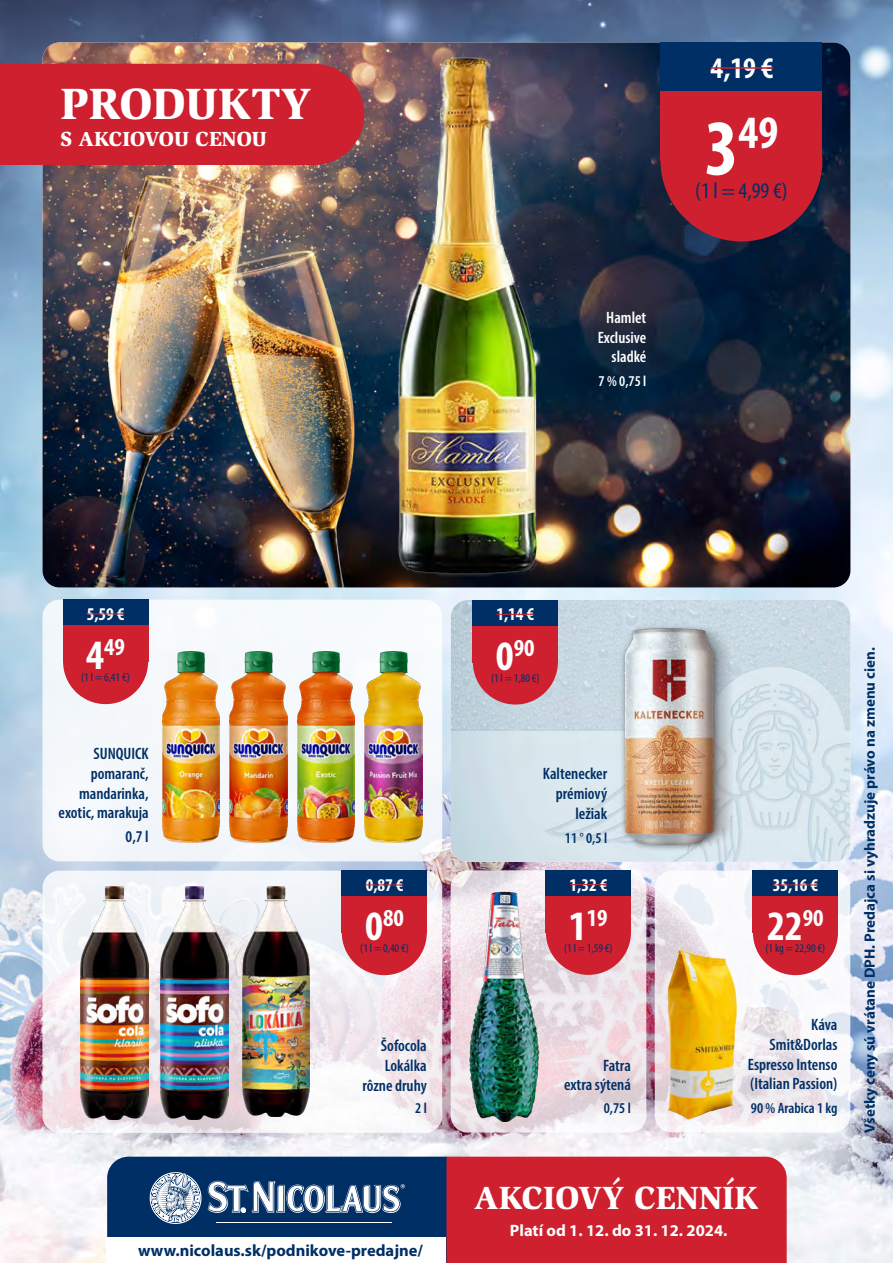
<style>
.page{position:relative;width:893px;height:1263px;background:#fff}
.page>*{position:absolute;margin:0;border:0;box-sizing:border-box;transform-origin:0 0}
.t1{font:700 condensed 46.65px "Myriad Pro";color:#fff}
.t2{font:900 45px "Slimbach Std";color:#fff}
.t3{font:700 condensed 42px "Myriad Pro";color:#fff}
.t4{font:900 33px "Slimbach Std";color:#fff}
.t5{font:700 condensed 30px "Myriad Pro";color:#fff}
.t6{font:700 condensed 24.45px "Myriad Pro";color:#fff}
.t7{font:condensed 22.35px "Myriad Pro";color:#002f65}
.t8{font:900 21px "Slimbach Std";color:#fff}
.t9{font:700 condensed 18px "Myriad Pro";color:#fff}
.t10{font:600 condensed 16.5px/19.8px "Myriad Pro";color:#002f65;text-align:right}
.t11{font:700 16.5px "Myriad Pro";color:#002f65}
.t12{font:700 16.5px "Myriad Pro";color:#fff}
.t13{font:600 condensed 16.5px/19.8px "Myriad Pro";color:#fff;text-align:right}
.t14{font:700 15px "Myriad Pro";color:#002f65}
.t15{font:600 condensed 15px "Myriad Pro";color:#002f65}
.t16{font:600 condensed 15px "Myriad Pro";color:#fff}
.t17{font:condensed 11.7px "Myriad Pro";color:#002f65}
.s1{font-size:79.95px}
.s2{font-size:42px}
</style>
<div class="page">
<img style="left:0;top:0;width:893px;height:1263px">
<img style="left:43px;top:43px;width:807px;height:544px">
<div style="left:660px;top:80px;width:162px;height:161px;background:#ce202f;border-radius:50%"></div>
<div style="left:660px;top:43px;width:162px;height:118px;background:#ce202f"></div>
<div style="left:660px;top:43px;width:162px;height:48px;background:#002f65"></div>
<hr style="left:711px;top:67px;width:62px;height:2px;background:#ce202f">
<div style="left:0;top:64px;width:364px;height:101px;background:#ce202f"></div>
<img style="left:451px;top:600px;width:399px;height:262px">
<div style="left:473px;top:619px;width:85px;height:85px;background:#ce202f;border-radius:50%"></div>
<div style="left:473px;top:600px;width:85px;height:62px;background:#ce202f"></div>
<div style="left:473px;top:600px;width:85px;height:25px;background:#002f65"></div>
<hr style="left:496px;top:614px;width:38px;height:1px;background:#ce202f">
<img style="left:614px;top:608px;width:119px;height:253px">
<svg style="left:655px;top:871px;width:195px;height:261px"></svg>
<div style="left:753px;top:890px;width:85px;height:85px;background:#ce202f;border-radius:50%"></div>
<div style="left:753px;top:871px;width:85px;height:62px;background:#ce202f"></div>
<div style="left:753px;top:871px;width:85px;height:25px;background:#002f65"></div>
<hr style="left:773px;top:884px;width:45px;height:1px;background:#ce202f">
<img style="left:655px;top:944px;width:88px;height:207px">
<svg style="left:451px;top:870px;width:195px;height:262px;background:#ebdfe5"></svg>
<img style="left:464px;top:891px;width:81px;height:230px">
<div style="left:546px;top:890px;width:85px;height:85px;background:#ce202f;border-radius:50%"></div>
<div style="left:546px;top:870px;width:85px;height:62px;background:#ce202f"></div>
<div style="left:546px;top:870px;width:85px;height:26px;background:#002f65"></div>
<hr style="left:570px;top:884px;width:37px;height:1px;background:#ce202f">
<div style="left:43px;top:600px;width:399px;height:261px;background:#f5f8fb;border-radius:17px"></div>
<div style="left:63px;top:619px;width:85px;height:85px;background:#ce202f;border-radius:50%"></div>
<div style="left:63px;top:600px;width:85px;height:62px;background:#ce202f"></div>
<div style="left:63px;top:600px;width:85px;height:25px;background:#002f65"></div>
<hr style="left:87px;top:613px;width:37px;height:1px;background:#ce202f">
<img style="left:162px;top:651px;width:58px;height:191px">
<img style="left:230px;top:651px;width:57px;height:191px">
<img style="left:297px;top:651px;width:58px;height:191px">
<img style="left:365px;top:651px;width:57px;height:191px">
<svg style="left:43px;top:871px;width:399px;height:262px;fill:#f2f0f4"></svg>
<div style="left:342px;top:890px;width:85px;height:85px;background:#ce202f;border-radius:50%"></div>
<div style="left:342px;top:871px;width:85px;height:62px;background:#ce202f"></div>
<div style="left:342px;top:871px;width:85px;height:25px;background:#002f65"></div>
<hr style="left:366px;top:884px;width:37px;height:1px;background:#ce202f">
<img style="left:81px;top:887px;width:67px;height:232px">
<img style="left:161px;top:887px;width:67px;height:232px">
<img style="left:242px;top:887px;width:68px;height:229px">
<img style="left:385px;top:38px;width:175px;height:557px">
<svg style="left:107px;top:1157px;width:680px;height:106px;background:#873551"></svg>
<div style="left:107px;top:1237px;width:339px;height:26px;background:#fff"></div>
<h2 class="t2" style="left:61px;top:76px;width:252px">PRODUKTY</h2>
<p class="t8" style="left:61px;top:126px;width:208px">S AKCIOVOU CENOU</p>
<p class="t13" style="left:598px;top:307px;width:50px">Hamlet<br>Exclusive sladké</p>
<p class="t16" style="left:599px;top:372px;width:49px">7 % 0,75 l</p>
<h3 class="t5" style="left:711px;top:49px;width:64px">4,19 €</h3>
<h1 class="t1" style="left:705px;top:103px;width:75px"><span class="s1">3</span>49</h1>
<h3 class="t7" style="left:695px;top:177px;width:94px">(1 l = 4,99 €)</h3>
<p class="t9" style="left:87px;top:603px;width:39px">5,59 €</p>
<h3 class="t6" style="left:86px;top:632px;width:40px"><span class="s2">4</span>49</h3>
<p class="t17" style="left:81px;top:670px;width:50px">(1 l = 6,41 €)</p>
<p class="t10" style="left:59px;top:743px;width:92px">SUNQUICK pomaranč, mandarinka, exotic, marakuja</p>
<p class="t10" style="left:126px;top:827px;width:25px">0,7 l</p>
<p class="t9" style="left:366px;top:874px;width:39px">0,87 €</p>
<h3 class="t6" style="left:365px;top:903px;width:40px"><span class="s2">0</span>80</h3>
<p class="t17" style="left:360px;top:941px;width:50px">(1 l = 0,40 €)</p>
<p class="t10" style="left:362px;top:1035px;width:66px">Šofocola<br>Lokálka rôzne druhy</p>
<p class="t15" style="left:415px;top:1099px;width:13px">2 l</p>
<p class="t11" style="left:138px;top:1240px;width:286px">www.nicolaus.sk/podnikove-predajne/</p>
<p class="t9" style="left:496px;top:603px;width:39px">1,14 €</p>
<h3 class="t6" style="left:496px;top:632px;width:40px"><span class="s2">0</span>90</h3>
<p class="t17" style="left:491px;top:670px;width:50px">(1 l = 1,80 €)</p>
<p class="t10" style="left:543px;top:763px;width:66px">Kaltenecker prémiový ležiak</p>
<p class="t15" style="left:565px;top:828px;width:44px">11 ° 0,5 l</p>
<p class="t9" style="left:570px;top:873px;width:39px">1,32 €</p>
<h3 class="t6" style="left:569px;top:902px;width:40px"><span class="s2">1</span>19</h3>
<p class="t17" style="left:564px;top:941px;width:50px">(1 l = 1,59 €)</p>
<p class="t10" style="left:564px;top:1055px;width:68px">Fatra<br>extra sýtená</p>
<p class="t15" style="left:604px;top:1098px;width:29px">0,75 l</p>
<p class="t9" style="left:773px;top:874px;width:47px">35,16 €</p>
<h3 class="t3" style="left:767px;top:900px;width:58px">22<sup>90</sup></h3>
<p class="t17" style="left:765px;top:941px;width:61px">(1 kg = 22,90 €)</p>
<p class="t10" style="left:748px;top:1014px;width:91px">Káva<br>Smit&amp;Dorlas<br>Espresso Intenso (Italian Passion)</p>
<p class="t15" style="left:751px;top:1099px;width:88px">90 % Arabica 1 kg</p>
<h3 class="t4" style="left:474px;top:1177px;width:286px">AKCIOVÝ CENNÍK</h3>
<p class="t12" style="left:510px;top:1219px;width:219px">Platí od 1. 12. do 31. 12. 2024.</p>
<p class="t14" style="left:860px;top:1133px;width:487px;rotate:-90deg">Všetky ceny sú vrátane DPH. Predajca si vyhradzuje právo na zmenu cien.</p>
</div>
